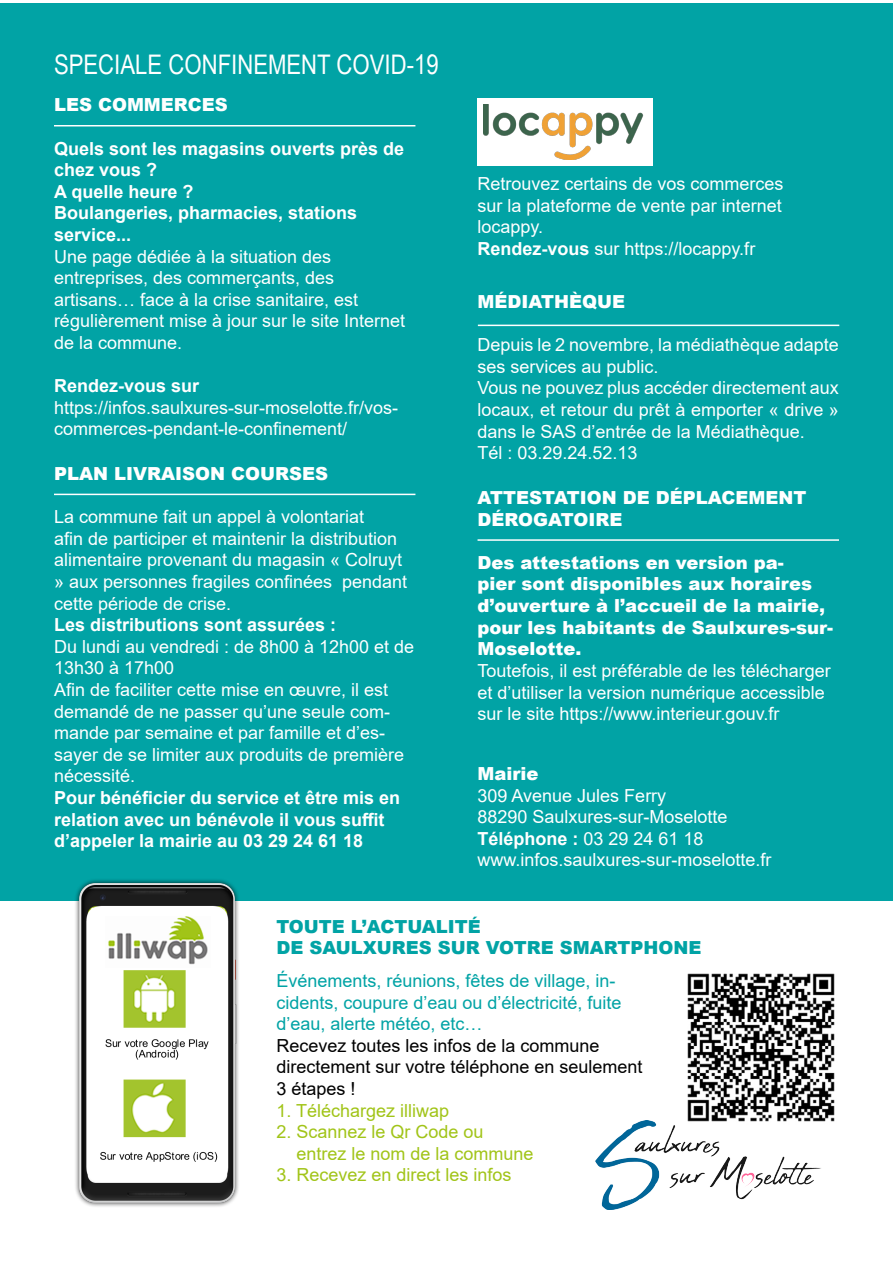
<style>
.page{position:relative;width:893px;height:1263px;background:#fff}
.page>*{position:absolute;margin:0;border:0;box-sizing:border-box;transform-origin:0 0}
.t1{font:27px "Arial Narrow";color:#fff}
.t2{font:18px/21.6px "Arial";color:#fff}
.t3{font:700 18px/21.6px "Arial";color:#fff}
.t4{font:900 18px/21.6px "Arial";color:#fff}
.t5{font:18px/21.6px "Arial";color:#01a3a5}
.t6{font:18px/21.6px "Arial";color:#a1c418}
.t7{font:18px/21.6px "Arial";color:#010000}
.t8{font:900 18px/21.6px "Arial";color:#01a3a5}
.s1{font-weight:700}
.s2{font-weight:900}
</style>
<div class="page">
<div style="left:0;top:3px;width:893px;height:1260px;background:#01a3a5"></div>
<hr style="left:54px;top:125px;width:361px;height:1px;background:#fff">
<div style="left:477px;top:99px;width:176px;height:67px;background:#fff"></div>
<img style="left:483px;top:105px;width:161px;height:55px">
<div style="left:0;top:901px;width:893px;height:362px;background:#fff"></div>
<img style="left:687px;top:973px;width:148px;height:149px">
<img style="left:595px;top:1121px;width:226px;height:88px">
<hr style="left:477px;top:539px;width:362px;height:2px;background:#fff">
<hr style="left:478px;top:325px;width:361px;height:1px;background:#fff">
<hr style="left:54px;top:494px;width:361px;height:1px;background:#fff">
<img style="left:75px;top:880px;width:164px;height:327px">
<p class="t1" style="left:54px;top:44px;width:386px">SPECIALE CONFINEMENT COVID-19</p>
<p class="t4" style="left:54px;top:94px;width:175px">LES COMMERCES</p>
<p class="t3" style="left:54px;top:138px;width:352px">Quels sont les magasins ouverts près de chez vous ?<br>A quelle heure ?<br>Boulangeries, pharmacies, stations service...</p>
<p class="t2" style="left:54px;top:245px;width:353px">Une page dédiée à la situation des entreprises, des commerçants, des artisans… face à la crise sanitaire, est régulièrement mise à jour sur le site Internet de la commune.</p>
<p class="t2" style="left:54px;top:375px;width:346px"><span class="s1">Rendez-vous sur </span>https://infos.saulxures-sur-moselotte.fr/vos&shy;commerces-pendant-le-confinement/</p>
<p class="t4" style="left:54px;top:462px;width:275px">PLAN LIVRAISON COURSES</p>
<p class="t2" style="left:54px;top:506px;width:355px">La commune fait un appel à volontariat<br>afin de participer et maintenir la distribution alimentaire provenant du magasin « Colruyt » aux personnes fragiles confinées pendant cette période de crise.</p>
<p class="t3" style="left:54px;top:614px;width:284px">Les distributions sont assurées :</p>
<p class="t2" style="left:54px;top:635px;width:362px">Du lundi au vendredi : de 8h00 à 12h00 et de<br>13h30 à 17h00</p>
<p class="t2" style="left:54px;top:679px;width:352px">Afin de faciliter cette mise en œuvre, il est demandé de ne passer qu’une seule com&shy;mande par semaine et par famille et d’es&shy;sayer de se limiter aux produits de première nécessité.</p>
<p class="t3" style="left:54px;top:787px;width:348px">Pour bénéficier du service et être mis en relation avec un bénévole il vous suffit d’appeler la mairie au 03 29 24 61 18</p>
<p class="t2" style="left:477px;top:173px;width:308px">Retrouvez certains de vos commerces sur la plateforme de vente par internet locappy.<br><span class="s1">Rendez-vous</span> sur https://locappy.fr</p>
<p class="t4" style="left:477px;top:290px;width:149px">MÉDIATHÈQUE</p>
<p class="t2" style="left:477px;top:334px;width:363px">Depuis le 2 novembre, la médiathèque adapte ses services au public.</p>
<p class="t2" style="left:477px;top:377px;width:363px;text-align:justify">Vous ne pouvez plus accéder directement aux locaux, et retour du prêt à emporter « drive » dans le SAS d’entrée de la Médiathèque.</p>
<p class="t2" style="left:477px;top:442px;width:162px">Tél : 03.29.24.52.13</p>
<p class="t4" style="left:477px;top:486px;width:330px">ATTESTATION DE DÉPLACEMENT<br>DÉROGATOIRE</p>
<p class="t4" style="left:477px;top:551px;width:357px">Des attestations en version pa-<br>pier sont disponibles aux horaires d’ouverture à l’accueil de la mairie, pour les habitants de Saulxures-sur-<br>Moselotte.</p>
<p class="t2" style="left:477px;top:660px;width:355px">Toutefois, il est préférable de les télécharger et d’utiliser la version numérique accessible sur le site https://www.interieur.gouv.fr</p>
<p class="t2" style="left:477px;top:763px;width:296px"><span class="s2">Mairie<br></span>309 Avenue Jules Ferry<br>88290 Saulxures-sur-Moselotte<br><span class="s1">Téléphone :</span> 03 29 24 61 18 www.infos.saulxures-sur-moselotte.fr</p>
<p class="t8" style="left:276px;top:915px;width:427px">TOUTE L’ACTUALITÉ<br>DE SAULXURES SUR VOTRE SMARTPHONE</p>
<p class="t5" style="left:276px;top:970px;width:347px">Événements, réunions, fêtes de village, in&shy;cidents, coupure d’eau ou d’électricité, fuite d’eau, alerte météo, etc…</p>
<p class="t7" style="left:276px;top:1034px;width:368px">Recevez toutes les infos de la commune directement sur votre téléphone en seulement<br>3 étapes !</p>
<p class="t6" style="left:276px;top:1099px;width:174px">1. Téléchargez illiwap</p>
<p class="t6" style="left:296px;top:1121px;width:239px;text-indent:-20px">2. Scannez le Qr Code ou entrez le nom de la commune</p>
<p class="t6" style="left:276px;top:1164px;width:237px">3. Recevez en direct les infos</p>
</div>
